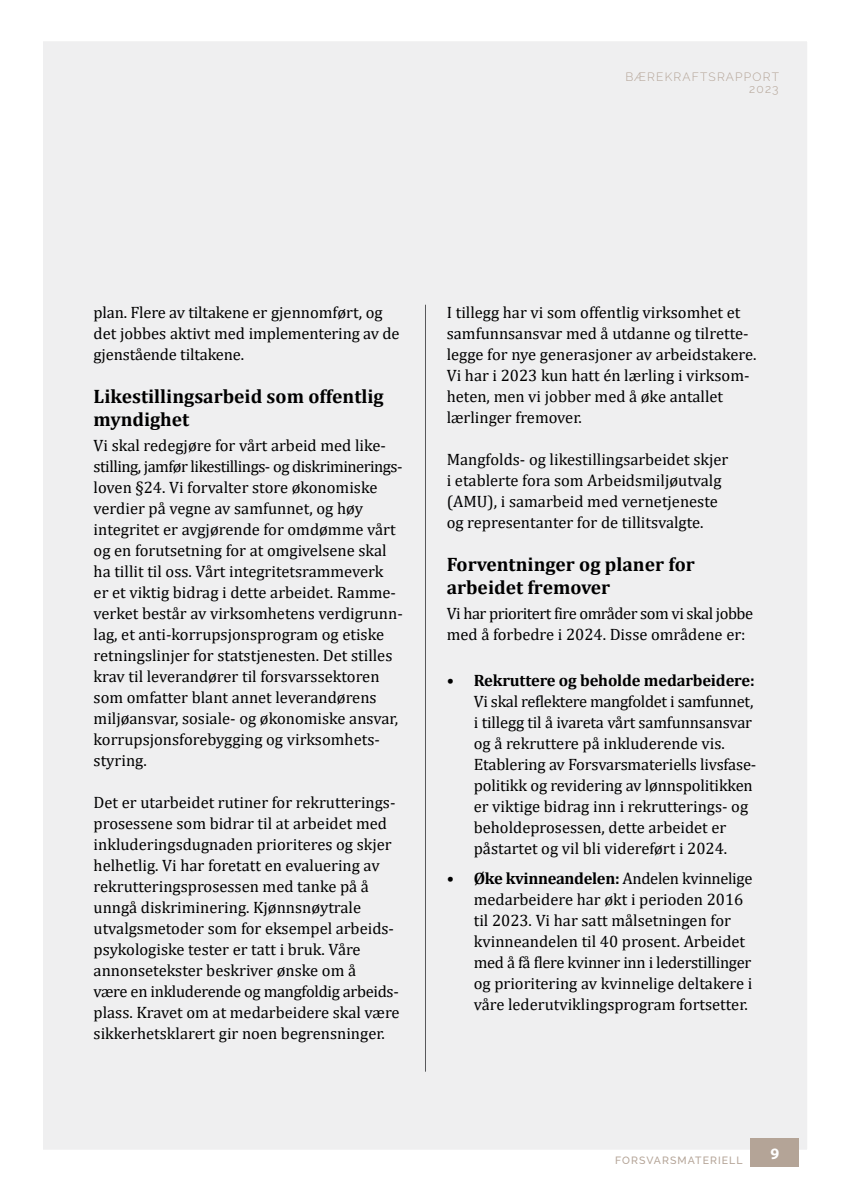
<style>
.page{position:relative;width:851px;height:1191px;background:#fff}
.page>*{position:absolute;margin:0;border:0;box-sizing:border-box;transform-origin:0 0}
.Brødtekst_bold{font:700 19.5px/22.5px "Cambria";color:#000}
.Brødtekst{font:16.5px/21px "Cambria";color:#000}
.Bullets{font:16.5px/21px "Cambria";color:#000}
.Brødtekst-2{font:16.5px/21px "Cambria";letter-spacing:-.03em;color:#000}
.t1{font:700 15.9px "Myriad Pro";color:#fff}
.t2{font:300 12px/12px "Raleway";letter-spacing:.1em;color:#b4a497;text-align:right}
.t3{font:500 10.5px "Raleway";letter-spacing:.1em;color:#b4a497}
.s1{font-weight:700}
</style>
<div class="page">
<div style="left:43px;top:41px;width:764px;height:1109px;background:#efeff0"></div>
<div style="left:750px;top:1138px;width:49px;height:29px;background:#b4a497"></div>
<p class="t2" style="left:625px;top:70px;width:155px">BÆREKRAFTSRAPPORT<br>2023</p>
<p class="Brødtekst" style="left:94px;top:301px;width:307px">plan. Flere av tiltakene er gjennomført, og det jobbes aktivt med implementering av de gjenstående tiltakene.</p>
<p class="Brødtekst_bold" style="left:94px;top:385px;width:291px">Likestillingsarbeid som offentlig myndighet</p>
<p class="Brødtekst" style="left:94px;top:435px;width:311px">Vi skal redegjøre for vårt arbeid med like&shy;stilling, jamfør likestillings- og diskriminerings&shy;loven §24. Vi forvalter store økonomiske verdier på vegne av samfunnet, og høy integritet er avgjørende for omdømme vårt og en forutsetning for at omgivelsene skal ha tillit til oss. Vårt integritetsrammeverk<br>er et viktig bidrag i dette arbeidet. Ramme&shy;verket består av virksomhetens verdigrunn&shy;lag, et anti-korrupsjonsprogram og etiske retningslinjer for statstjenesten. Det stilles krav til leverandører til forsvarssektoren som omfatter blant annet leverandørens miljøansvar, sosiale- og økonomiske ansvar, korrupsjonsforebygging og virksomhets&shy;styring.</p>
<p class="Brødtekst" style="left:94px;top:792px;width:307px">Det er utarbeidet rutiner for rekrutterings&shy;prosessene som bidrar til at arbeidet med inkluderingsdugnaden prioriteres og skjer helhetlig. Vi har foretatt en evaluering av rekrutteringsprosessen med tanke på å unngå diskriminering. Kjønnsnøytrale utvalgsmetoder som for eksempel arbeids&shy;psykologiske tester er tatt i bruk. Våre annonsetekster beskriver ønske om å<br>være en inkluderende og mangfoldig arbeids&shy;plass. Kravet om at medarbeidere skal være sikkerhetsklarert gir noen begrensninger.</p>
<p class="Brødtekst" style="left:446px;top:301px;width:311px">I tillegg har vi som offentlig virksomhet et samfunnsansvar med å utdanne og tilrette&shy;legge for nye generasjoner av arbeidstakere.<br>Vi har i 2023 kun hatt én lærling i virksom&shy;heten, men vi jobber med å øke antallet lærlinger fremover.</p>
<p class="Brødtekst" style="left:446px;top:448px;width:283px">Mangfolds- og likestillingsarbeidet skjer i etablerte fora som Arbeidsmiljøutvalg (AMU), i samarbeid med vernetjeneste og representanter for de tillitsvalgte.</p>
<p class="Brødtekst_bold" style="left:446px;top:553px;width:249px">Forventninger og planer for arbeidet fremover</p>
<p class="Brødtekst-2" style="left:446px;top:603px;width:308px">Vi har prioritert fire områder som vi skal jobbe med å forbedre i 2024. Disse områdene er:</p>
<p class="Bullets" style="left:473px;top:670px;width:284px;text-indent:-27px"><span class="s1">• Rekruttere og beholde medarbeidere:<br></span>Vi skal reflektere mangfoldet i samfunnet, i tillegg til å ivareta vårt samfunnsansvar og å rekruttere på inkluderende vis.<br>Etablering av Forsvarsmateriells livsfase&shy;politikk og revidering av lønnspolitikken er viktige bidrag inn i rekrutterings- og beholdeprosessen, dette arbeidet er påstartet og vil bli videreført i 2024.</p>
<p class="Bullets" style="left:473px;top:867px;width:280px;text-indent:-27px"><span class="s1">• Øke kvinneandelen:</span> Andelen kvinnelige medarbeidere har økt i perioden 2016 til 2023. Vi har satt målsetningen for kvinneandelen til 40 prosent. Arbeidet med å få flere kvinner inn i lederstillinger og prioritering av kvinnelige deltakere i våre lederutviklingsprogram fortsetter.</p>
<p class="t3" style="left:615px;top:1153px;width:129px">FORSVARSMATERIELL</p>
<p class="t1" style="left:770px;top:1143px;width:10px">9</p>
</div>
